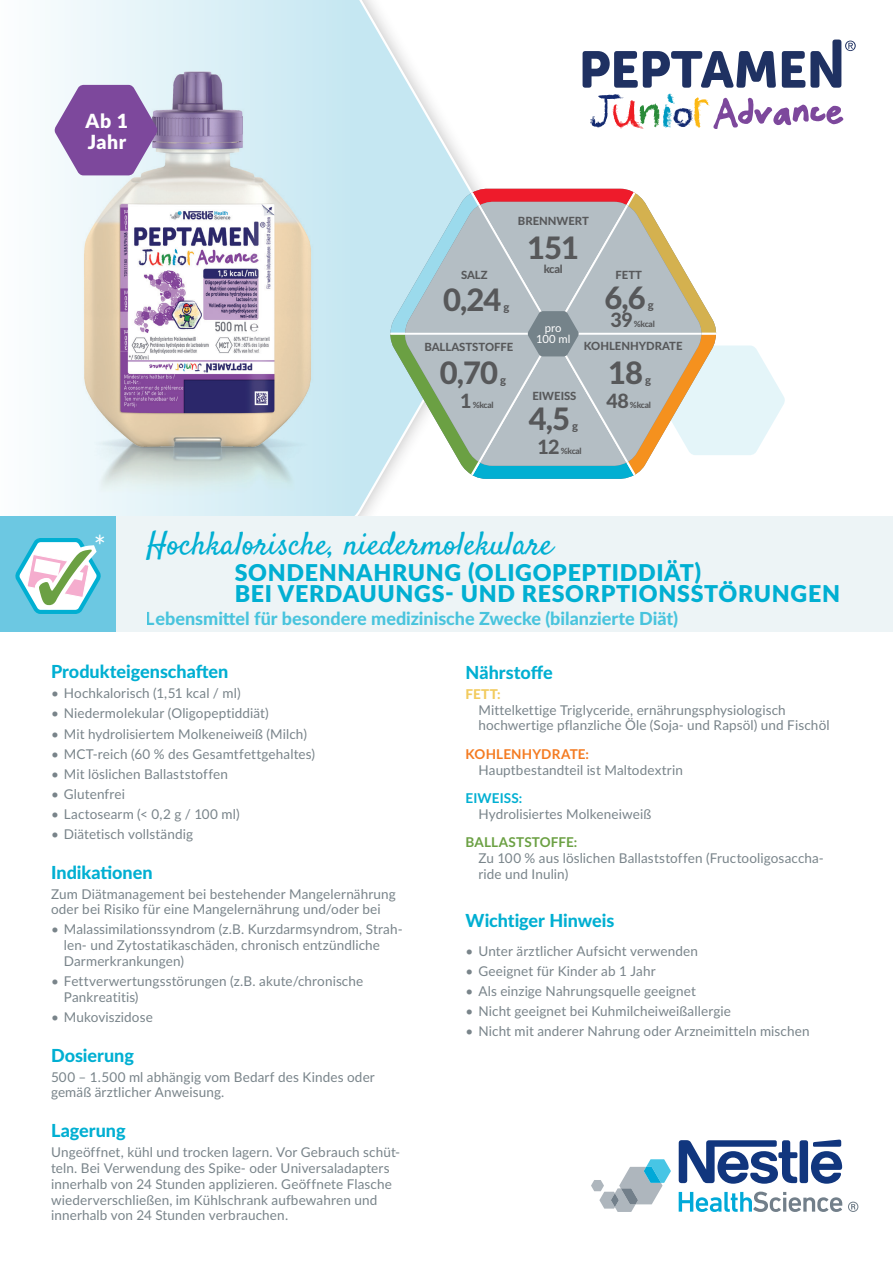
<style>
.page{position:relative;width:893px;height:1263px;background:#fff}
.page>*{position:absolute;margin:0;border:0;box-sizing:border-box;transform-origin:0 0}
.t1{font:32.55px "Satisfy";color:#01afd2}
.t2{font:800 30.9px "Lato";letter-spacing:-.03em;color:#57585a}
.t3{font:29.7px "Lato";color:#fff}
.t4{font:900 23.1px "Lato";letter-spacing:.03em;color:#01afd2}
.t5{font:800 19.65px "Lato";color:#57585a}
.t6{font:900 19.5px/21px "Lato";letter-spacing:.03em;color:#fff}
.t7{font:800 18px "Lato";color:#01afd2}
.t8{font:13.5px/15.8px "Lato";letter-spacing:.01em;color:#79848a}
.t9{font:700 13.5px "Lato";letter-spacing:.01em;color:#f47b21}
.t10{font:700 13.5px "Lato";letter-spacing:.01em;color:#6ba043}
.t11{font:700 13.5px "Lato";letter-spacing:.01em;color:#01afd2}
.t12{font:800 13.5px "Lato";color:#f2cb5e}
.t13{font:800 11.25px "Lato";color:#57585a}
.t14{font:11.25px/11.2px "Lato";color:#fff;text-align:center}
.t15{font:800 8.4px "Lato";letter-spacing:-.03em;color:#57585a}
.s1{color:#6ba043}
</style>
<div class="page">
<svg style="left:354px;top:0;width:154px;height:516px"></svg>
<div style="left:51px;top:516px;width:842px;height:115px;background:#edf4f6"></div>
<div style="left:0;top:516px;width:116px;height:115px;background:#6cc8e2"></div>
<svg style="left:591px;top:1159px;width:80px;height:53px"></svg>
<svg style="left:679px;top:1191px;width:163px;height:21px"></svg>
<svg style="left:679px;top:1139px;width:163px;height:45px"></svg>
<svg style="left:848px;top:1201px;width:10px;height:11px"></svg>
<div style="left:0;top:0;width:354px;height:516px;background:linear-gradient(to right,#fdfefe,#c5e7f2)"></div>
<svg style="left:15px;top:538px;width:86px;height:76px"></svg>
<svg style="left:386px;top:189px;width:399px;height:290px"></svg>
<img style="left:51px;top:473px;width:291px;height:43px">
<img style="left:51px;top:51px;width:291px;height:422px">
<svg style="left:590px;top:94px;width:52px;height:35px"></svg>
<img style="left:640px;top:104px;width:15px;height:19px">
<svg style="left:583px;top:40px;width:273px;height:48px"></svg>
<svg style="left:663px;top:94px;width:180px;height:35px"></svg>
<svg style="left:54px;top:85px;width:104px;height:90px;background:#9771b1"></svg>
<h3 class="t6" style="left:86px;top:109px;width:44px">Ab 1<br>Jahr</h3>
<p class="t13" style="left:518px;top:212px;width:72px">BRENNWERT</p>
<h2 class="t2" style="left:527px;top:225px;width:54px">151</h2>
<p class="t13" style="left:544px;top:261px;width:20px">kcal</p>
<p class="t13" style="left:461px;top:267px;width:28px">SALZ</p>
<h2 class="t2" style="left:443px;top:276px;width:60px">0,24</h2>
<p class="t13" style="left:615px;top:267px;width:28px">FETT</p>
<h2 class="t2" style="left:604px;top:274px;width:43px">6,6</h2>
<p class="t13" style="left:648px;top:296px;width:7px">g</p>
<p class="t13" style="left:503px;top:298px;width:7px">g</p>
<h3 class="t5" style="left:611px;top:305px;width:24px">39</h3>
<p class="t15" style="left:634px;top:318px;width:22px">%kcal</p>
<p class="t14" style="left:536px;top:321px;width:36px">pro<br>100 ml</p>
<p class="t13" style="left:424px;top:339px;width:91px">BALLASTSTOFFE</p>
<p class="t13" style="left:584px;top:338px;width:100px">KOHLENHYDRATE</p>
<h2 class="t2" style="left:440px;top:350px;width:60px">0,70</h2>
<p class="t13" style="left:500px;top:372px;width:7px">g</p>
<h2 class="t2" style="left:608px;top:350px;width:36px">18</h2>
<p class="t13" style="left:645px;top:372px;width:7px">g</p>
<h3 class="t5" style="left:460px;top:387px;width:13px">1</h3>
<p class="t15" style="left:473px;top:399px;width:22px">%kcal</p>
<p class="t13" style="left:532px;top:387px;width:46px">EIWEISS</p>
<h2 class="t2" style="left:529px;top:395px;width:43px">4,5</h2>
<p class="t13" style="left:572px;top:417px;width:7px">g</p>
<h3 class="t5" style="left:607px;top:387px;width:24px">48</h3>
<p class="t15" style="left:630px;top:399px;width:22px">%kcal</p>
<h3 class="t5" style="left:537px;top:432px;width:24px">12</h3>
<p class="t15" style="left:561px;top:444px;width:22px">%kcal</p>
<h1 class="t1" style="left:146px;top:524px;width:408px">Hochkalorische, niedermolekulare</h1>
<h3 class="t3" style="left:94px;top:525px;width:14px">*</h3>
<h3 class="t4" style="left:36px;top:576px;width:805px"><span class="s1">✓</span> BEI VERDAUUNGS- UND RESORPTIONSSTÖRUNGEN</h3>
<h3 class="t4" style="left:235px;top:555px;width:468px">SONDENNAHRUNG (OLIGOPEPTIDDIÄT)</h3>
<h3 class="t7" style="left:146px;top:605px;width:534px">Lebensmittel für besondere medizinische Zwecke (bilanzierte Diät)</h3>
<h3 class="t7" style="left:466px;top:659px;width:89px">Nährstoffe</h3>
<p class="t12" style="left:466px;top:684px;width:36px">FETT:</p>
<p class="t8" style="left:478px;top:701px;width:353px">Mittelkettige Triglyceride, ernährungsphysiologisch hochwertige pflanzliche Öle (Soja- und Rapsöl) und Fischöl</p>
<p class="t9" style="left:466px;top:744px;width:125px">KOHLENHYDRATE:</p>
<p class="t8" style="left:478px;top:761px;width:206px">Hauptbestandteil ist Maltodextrin</p>
<p class="t11" style="left:466px;top:788px;width:58px">EIWEISS:</p>
<p class="t8" style="left:478px;top:805px;width:174px">Hydrolisiertes Molkeneiweiß</p>
<p class="t10" style="left:466px;top:832px;width:113px">BALLASTSTOFFE:</p>
<p class="t8" style="left:478px;top:850px;width:347px">Zu 100 % aus löslichen Ballaststoffen (Fructooligosaccha&shy;ride und Inulin)</p>
<h3 class="t7" style="left:466px;top:907px;width:150px">Wichtiger Hinweis</h3>
<p class="t8" style="left:466px;top:942px;width:234px">• Unter ärztlicher Aufsicht verwenden</p>
<p class="t8" style="left:466px;top:962px;width:191px">• Geeignet für Kinder ab 1 Jahr</p>
<p class="t8" style="left:466px;top:982px;width:232px">• Als einzige Nahrungsquelle geeignet</p>
<p class="t8" style="left:466px;top:1002px;width:267px">• Nicht geeignet bei Kuhmilcheiweißallergie</p>
<p class="t8" style="left:466px;top:1022px;width:345px">• Nicht mit anderer Nahrung oder Arzneimitteln mischen</p>
<h3 class="t7" style="left:51px;top:658px;width:179px">Produkteigenschaften</h3>
<p class="t8" style="left:51px;top:685px;width:191px">• Hochkalorisch (1,51 kcal / ml)</p>
<p class="t8" style="left:51px;top:705px;width:219px">• Niedermolekular (Oligopeptiddiät)</p>
<p class="t8" style="left:51px;top:725px;width:257px">• Mit hydrolisiertem Molkeneiweiß (Milch)</p>
<p class="t8" style="left:51px;top:745px;width:266px">• MCT-reich (60 % des Gesamtfettgehaltes)</p>
<p class="t8" style="left:51px;top:765px;width:179px">• Mit löslichen Ballaststoffen</p>
<p class="t8" style="left:51px;top:785px;width:75px">• Glutenfrei</p>
<p class="t8" style="left:51px;top:805px;width:190px">• Lactosearm (&lt; 0,2 g / 100 ml)</p>
<p class="t8" style="left:51px;top:825px;width:144px">• Diätetisch vollständig</p>
<h3 class="t7" style="left:51px;top:858px;width:103px">Indikationen</h3>
<p class="t8" style="left:51px;top:885px;width:346px">Zum Diätmanagement bei bestehender Mangelernährung oder bei Risiko für eine Mangelernährung und/oder bei</p>
<p class="t8" style="left:64px;top:921px;width:340px;text-indent:-13px">• Malassimilationssyndrom (z.B. Kurzdarmsyndrom, Strah&shy;len- und Zytostatikaschäden, chronisch entzündliche<br>Darmerkrankungen)</p>
<p class="t8" style="left:64px;top:972px;width:301px;text-indent:-13px">• Fettverwertungsstörungen (z.B. akute/chronische<br>Pankreatitis)</p>
<p class="t8" style="left:51px;top:1008px;width:103px">• Mukoviszidose</p>
<h3 class="t7" style="left:51px;top:1042px;width:84px">Dosierung</h3>
<p class="t8" style="left:51px;top:1068px;width:325px">500 – 1.500 ml abhängig vom Bedarf des Kindes oder gemäß ärztlicher Anweisung.</p>
<h3 class="t7" style="left:51px;top:1117px;width:76px">Lagerung</h3>
<p class="t8" style="left:51px;top:1144px;width:351px">Ungeöffnet, kühl und trocken lagern. Vor Gebrauch schüt&shy;teln. Bei Verwendung des Spike- oder Universaladapters innerhalb von 24 Stunden applizieren. Geöffnete Flasche wiederverschließen, im Kühlschrank aufbewahren und innerhalb von 24 Stunden verbrauchen.</p>
</div>
